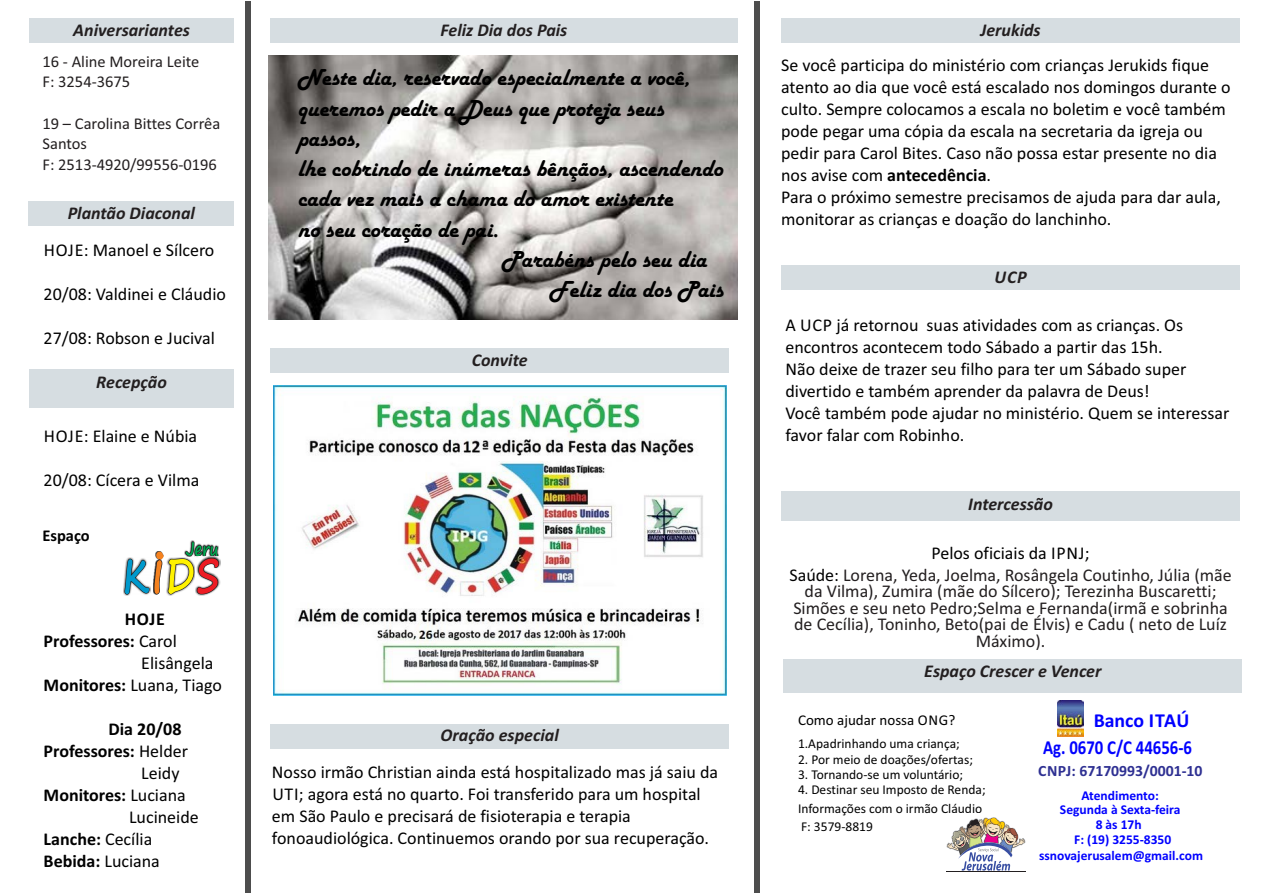
<style>
.page{position:relative;width:1263px;height:893px;background:#fff}
.page>*{position:absolute;margin:0;border:0;box-sizing:border-box;transform-origin:0 0}
.t1{font:24px "Harlow Solid";color:#000}
.t2{font:700 19.8px/27.2px "Calibri";color:#00f;text-align:right}
.t3{font:18px/21.9px "Calibri";color:#000}
.t4{font:18px/16.5px "Calibri";color:#231f20;text-align:center}
.t5{font:italic 700 18px "Calibri";color:#231f20}
.t6{font:700 18px "Calibri";color:#000}
.t7{font:16.5px/20.4px "Calibri";color:#231f20}
.t8{font:700 16.5px "Calibri";color:#000}
.t9{font:700 15.75px "Calibri";color:#2e3092}
.t10{font:15px "Calibri";color:#000}
.t11{font:13.5px/18.5px "Calibri";color:#000}
.t12{font:700 13.5px/15.9px "Calibri";color:#00f;text-align:center}
.s1{font-weight:400}
.s2{font-weight:700}
.s3{color:#000}
</style>
<div class="page">
<div style="left:755px;top:2px;width:5px;height:891px;background:#4d4d4d"></div>
<div style="left:245px;top:2px;width:5px;height:891px;background:#4d4d4d"></div>
<div style="left:783px;top:659px;width:459px;height:33px;background:#d6dde1"></div>
<div style="left:29px;top:369px;width:205px;height:39px;background:#d6dde1"></div>
<img style="left:1057px;top:701px;width:26px;height:35px">
<div style="left:781px;top:492px;width:459px;height:29px;background:#d6dde1"></div>
<hr style="left:946px;top:872px;width:79px;height:1px;background:#231f20">
<svg style="left:946px;top:817px;width:79px;height:54px"></svg>
<img style="left:123px;top:582px;width:6px;height:14px">
<img style="left:168px;top:559px;width:52px;height:37px">
<svg style="left:124px;top:541px;width:95px;height:54px"></svg>
<div style="left:29px;top:201px;width:205px;height:25px;background:#d6dde1"></div>
<div style="left:29px;top:18px;width:205px;height:25px;background:#d6dde1"></div>
<div style="left:270px;top:724px;width:459px;height:24px;background:#d6dde1"></div>
<div style="left:781px;top:18px;width:459px;height:25px;background:#d6dde1"></div>
<div style="left:781px;top:265px;width:459px;height:25px;background:#d6dde1"></div>
<img style="left:274px;top:385px;width:452px;height:311px">
<img style="left:269px;top:55px;width:469px;height:264px">
<div style="left:270px;top:348px;width:459px;height:25px;background:#d6dde1"></div>
<div style="left:270px;top:18px;width:468px;height:25px;background:#d6dde1"></div>
<p class="t5" style="left:73px;top:22px;width:118px">Aniversariantes</p>
<p class="t7" style="left:43px;top:53px;width:158px">16 ‐ Aline Moreira Leite<br>F: 3254‐3675</p>
<p class="t7" style="left:43px;top:115px;width:179px">19 – Carolina Bittes Corrêa<br>Santos<br>F: 2513‐4920/99556‐0196</p>
<p class="t5" style="left:68px;top:205px;width:129px">Plantão Diaconal</p>
<p class="t3" style="left:44px;top:240px;width:172px">HOJE: Manoel e Sílcero</p>
<p class="t3" style="left:44px;top:284px;width:184px">20/08: Valdinei e Cláudio</p>
<p class="t3" style="left:44px;top:328px;width:173px">27/08: Robson e Jucival</p>
<p class="t5" style="left:96px;top:374px;width:72px">Recepção</p>
<p class="t3" style="left:44px;top:426px;width:155px">HOJE: Elaine e Núbia</p>
<p class="t3" style="left:44px;top:470px;width:157px">20/08: Cícera e Vilma</p>
<p class="t8" style="left:42px;top:529px;width:49px">Espaço</p>
<p class="t6" style="left:125px;top:612px;width:42px">HOJE</p>
<p class="t6" style="left:44px;top:634px;width:135px">Professores: <span class="s1">Carol</span></p>
<p class="t3" style="left:141px;top:654px;width:74px">Elisângela</p>
<p class="t3" style="left:44px;top:676px;width:180px"><span class="s2">Monitores:</span> Luana, Tiago</p>
<p class="t6" style="left:108px;top:722px;width:74px">Dia 20/08</p>
<p class="t6" style="left:44px;top:744px;width:146px">Professores: <span class="s1">Helder</span></p>
<p class="t3" style="left:141px;top:764px;width:40px">Leidy</p>
<p class="t6" style="left:44px;top:788px;width:144px">Monitores: <span class="s1">Luciana</span></p>
<p class="t3" style="left:129px;top:808px;width:71px">Lucineide</p>
<p class="t6" style="left:44px;top:832px;width:110px">Lanche: <span class="s1">Cecília</span></p>
<p class="t6" style="left:44px;top:854px;width:118px">Bebida: <span class="s1">Luciana</span></p>
<p class="t5" style="left:441px;top:22px;width:128px">Feliz Dia dos Pais</p>
<h1 class="t1" style="left:298px;top:64px;width:394px">Neste dia, reservado especialmente a você,</h1>
<h1 class="t1" style="left:298px;top:94px;width:368px">queremos pedir a Deus que proteja seus</h1>
<h1 class="t1" style="left:298px;top:125px;width:64px">passos,</h1>
<h1 class="t1" style="left:298px;top:155px;width:427px">lhe cobrindo de inúmeras bênçãos, ascendendo</h1>
<h1 class="t1" style="left:298px;top:185px;width:377px">cada vez mais a chama do amor existente</h1>
<h1 class="t1" style="left:298px;top:216px;width:202px">no seu coração de pai.</h1>
<h1 class="t1" style="left:502px;top:246px;width:207px">Parabéns pelo seu dia</h1>
<h1 class="t1" style="left:550px;top:276px;width:175px">Feliz dia dos Pais</h1>
<p class="t5" style="left:472px;top:353px;width:57px">Convite</p>
<p class="t5" style="left:441px;top:728px;width:120px">Oração especial</p>
<p class="t3" style="left:272px;top:763px;width:448px">Nosso irmão Christian ainda está hospitalizado mas já saiu da UTI; agora está no quarto. Foi transferido para um hospital em São Paulo e precisará de fisioterapia e terapia fonoaudiológica. Continuemos orando por sua recuperação.</p>
<p class="t5" style="left:980px;top:22px;width:62px">Jerukids</p>
<p class="t3" style="left:781px;top:56px;width:451px">Se você participa do ministério com crianças Jerukids fique atento ao dia que você está escalado nos domingos durante o culto. Sempre colocamos a escala no boletim e você também pode pegar uma cópia da escala na secretaria da igreja ou pedir para Carol Bites. Caso não possa estar presente no dia nos avise com <span class="s2">antecedência</span>.<br>Para o próximo semestre precisamos de ajuda para dar aula, monitorar as crianças e doação do lanchinho.</p>
<p class="t5" style="left:994px;top:270px;width:34px">UCP</p>
<p class="t3" style="left:785px;top:315px;width:445px">A UCP já retornou suas atividades com as crianças. Os encontros acontecem todo Sábado a partir das 15h.<br>Não deixe de trazer seu filho para ter um Sábado super divertido e também aprender da palavra de Deus!<br>Você também pode ajudar no ministério. Quem se interessar favor falar com Robinho.</p>
<p class="t5" style="left:968px;top:496px;width:86px">Intercessão</p>
<p class="t4" style="left:789px;top:543px;width:444px;line-height:21.9px"><span class="s3">Pelos oficiais da IPNJ;<br>Saúde:</span> Lorena, Yeda, Joelma, Rosângela Coutinho, Júlia (mãe</p>
<p class="t4" style="left:793px;top:585px;width:436px">da Vilma), Zumira (mãe do Sílcero); Terezinha Buscaretti; Simões e seu neto Pedro;Selma e Fernanda(irmã e sobrinha de Cecília), Toninho, Beto(pai de Élvis) e Cadu ( neto de Luíz Máximo).</p>
<p class="t5" style="left:924px;top:664px;width:179px">Espaço Crescer e Vencer</p>
<p class="t10" style="left:798px;top:714px;width:159px">Como ajudar nossa ONG?</p>
<p class="t11" style="left:798px;top:736px;width:163px">1.Apadrinhando uma criança;</p>
<p class="t11" style="left:798px;top:751px;width:176px">2. Por meio de doações/ofertas;</p>
<p class="t11" style="left:798px;top:766px;width:167px">3. Tornando‐se um voluntário;</p>
<p class="t11" style="left:798px;top:782px;width:189px">4. Destinar seu Imposto de Renda;<br>Informações com o irmão Cláudio<br>F: 3579‐8819</p>
<p class="t2" style="left:1043px;top:709px;width:150px">Banco ITAÚ<br>Ag. 0670 C/C 44656‐6</p>
<p class="t9" style="left:1038px;top:765px;width:166px">CNPJ: 67170993/0001‐10</p>
<p class="t12" style="left:1060px;top:790px;width:122px;line-height:13.5px">Atendimento:<br>Segunda à Sexta‐feira</p>
<p class="t12" style="left:1039px;top:817px;width:165px">8 às 17h<br>F: (19) 3255‐8350 ssnovajerusalem@gmail.com</p>
</div>
